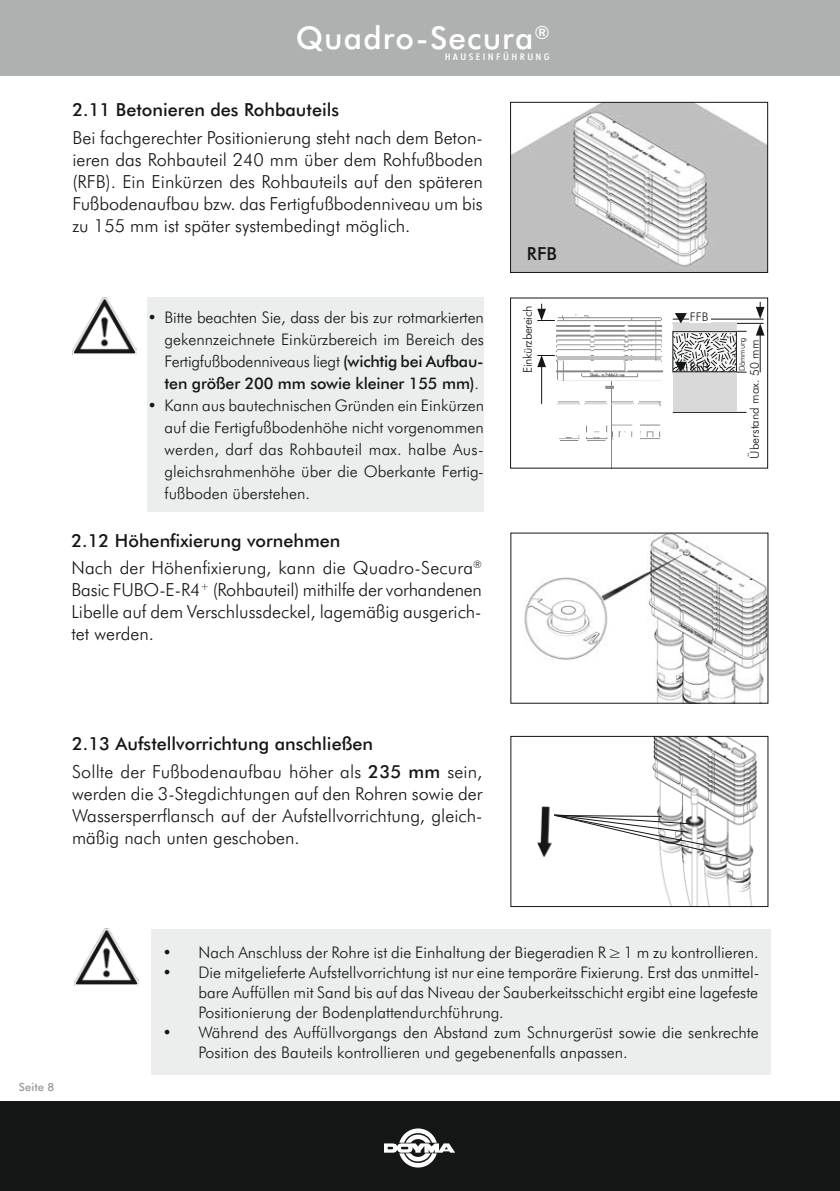
<style>
.page{position:relative;width:840px;height:1191px;background:#fff}
.page>*{position:absolute;margin:0;border:0;box-sizing:border-box;transform-origin:0 0}
.t1{font:500 31.4px "Futura BT";letter-spacing:.035em;color:#fff}
.t2{font:300 18px/22px "Futura BT";color:#151616;text-align:justify}
.t3{font:500 18px/27.6px "Futura BT";color:#151616}
.t4{font:300 16px/22px "Futura BT";color:#151616;text-align:justify}
.t5{font:300 12px "Futura BT";color:#151616}
.t6{font:300 12px "Futura BT";letter-spacing:-.03em;color:#151616}
.t7{font:500 11.2px "Futura BT";color:#999}
.t8{font:500 condensed 9.2px "Futura BT";letter-spacing:.2em;color:#fff;scale:1.3 1}
.t9{font:300 8px "Futura BT";letter-spacing:-.03em;color:#151616}
.s1{font-weight:500}
.s2{font-weight:300}
</style>
<div class="page">
<img style="left:524px;top:535px;width:241px;height:166px">
<div style="left:0;top:0;width:839px;height:76px;background:#afb0b0"></div>
<div style="left:0;top:1101px;width:839px;height:90px;background:#151616"></div>
<svg style="left:384px;top:1128px;width:70px;height:39px"></svg>
<img style="left:512px;top:104px;width:253px;height:167px">
<div style="left:510px;top:102px;width:257px;height:171px;border:1px solid #151616"></div>
<img style="left:537px;top:738px;width:221px;height:166px">
<div style="left:510px;top:736px;width:257px;height:170px;border:1px solid #151616"></div>
<div style="left:151px;top:929px;width:618px;height:145px;background:#eceded"></div>
<div style="left:147px;top:298px;width:336px;height:214px;background:#eceded"></div>
<img style="left:72px;top:298px;width:65px;height:56px">
<img style="left:74px;top:929px;width:65px;height:56px">
<svg style="left:553px;top:814px;width:184px;height:45px"></svg>
<img style="left:537px;top:303px;width:203px;height:163px">
<hr style="left:672px;top:323px;width:91px;height:1px;background:#151616">
<hr style="left:672px;top:331px;width:74px;height:1px;background:#151616">
<hr style="left:672px;top:372px;width:74px;height:1px;background:#151616">
<hr style="left:672px;top:412px;width:74px;height:1px;background:#151616">
<hr style="left:672px;top:319px;width:91px;height:1px;background:#151616">
<hr style="left:759px;top:332px;width:1px;height:40px;background:#151616">
<svg style="left:755px;top:302px;width:9px;height:33px"></svg>
<div style="left:689px;top:311px;width:21px;height:20px;background:#fff"></div>
<hr style="left:557px;top:356px;width:104px;height:3px;background:#818281">
<div style="left:672px;top:372px;width:64px;height:40px;background:#d9d9da"></div>
<div style="left:672px;top:324px;width:64px;height:7px;background:#d9d9da"></div>
<div style="left:672px;top:331px;width:64px;height:41px;border:1px solid #151616"></div>
<svg style="left:537px;top:304px;width:17px;height:17px"></svg>
<hr style="left:541px;top:364px;width:1px;height:40px;background:#151616">
<svg style="left:537px;top:355px;width:17px;height:12px"></svg>
<svg style="left:674px;top:313px;width:12px;height:10px"></svg>
<svg style="left:673px;top:333px;width:63px;height:39px"></svg>
<h1 class="t1" style="left:296px;top:16px;width:255px">Quadro-Secura<sup>®</sup></h1>
<p class="t8" style="left:444px;top:51px;width:82px">HAUSEINFÜHRUNG</p>
<p class="t3" style="left:72px;top:95px;width:268px">2.11 Betonieren des Rohbauteils</p>
<p class="t2" style="left:72px;top:126px;width:411px">Bei fachgerechter Positionierung steht nach dem Beton&shy;ieren das Rohbauteil 240 mm über dem Rohfußboden (RFB). Ein Einkürzen des Rohbauteils auf den späteren Fußbodenaufbau bzw. das Fertigfußbodenniveau um bis zu 155 mm ist später systembedingt möglich.</p>
<p class="t4" style="left:164px;top:306px;width:320px;text-indent:-17px">• Bitte beachten Sie, dass der bis zur rotmarkierten gekennzeichnete Einkürzbereich im Bereich des Fertigfußbodenniveaus liegt <span class="s1">(wichtig bei Aufbau&shy;ten größer 200 mm sowie kleiner 155 mm)</span>.</p>
<p class="t4" style="left:164px;top:394px;width:321px;text-indent:-17px">• Kann aus bautechnischen Gründen ein Einkürzen auf die Fertigfußbodenhöhe nicht vorgenommen werden, darf das Rohbauteil max. halbe Aus&shy;gleichsrahmenhöhe über die Oberkante Fertig&shy;fußboden überstehen.</p>
<p class="t2" style="left:71px;top:526px;width:411px;line-height:27.6px"><span class="s1">2.12 Höhenfixierung vornehmen<br></span>Nach der Höhenfixierung, kann die Quadro-Secura<sup>®</sup></p>
<p class="t2" style="left:71px;top:578px;width:412px">Basic FUBO-E-R4<sup>+</sup> (Rohbauteil) mithilfe der vorhandenen Libelle auf dem Verschlussdeckel, lagemäßig ausgerich&shy;tet werden.</p>
<p class="t3" style="left:72px;top:729px;width:411px">2.13 Aufstellvorrichtung anschließen<br><span class="s2">Sollte der Fußbodenaufbau höher als</span> 235 mm <span class="s2">sein,</span></p>
<p class="t2" style="left:72px;top:781px;width:411px">werden die 3-Stegdichtungen auf den Rohren sowie der Wassersperrflansch auf der Aufstellvorrichtung, gleich&shy;mäßig nach unten geschoben.</p>
<p class="t3" style="left:526px;top:238px;width:31px">RFB</p>
<p class="t6" style="left:519px;top:373px;width:69px;rotate:-90deg">Einkürzbereich</p>
<p class="t5" style="left:689px;top:308px;width:20px">FFB</p>
<p class="t5" style="left:689px;top:358px;width:20px">RFB</p>
<p class="t9" style="left:736px;top:371px;width:35px;rotate:-90deg">Dämmung</p>
<p class="t5" style="left:746px;top:458px;width:120px;rotate:-90deg">Überstand max. 50 mm</p>
<p class="t7" style="left:19px;top:1079px;width:37px">Seite 8</p>
<p class="t4" style="left:162px;top:940px;width:597px">• Nach Anschluss der Rohre ist die Einhaltung der Biegeradien R≥1 m zu kontrollieren.</p>
<p class="t4" style="left:198px;top:961px;width:562px;line-height:20px;text-indent:-36px">• Die mitgelieferte Aufstellvorrichtung ist nur eine temporäre Fixierung. Erst das unmittel&shy;bare Auffüllen mit Sand bis auf das Niveau der Sauberkeitsschicht ergibt eine lagefeste Positionierung der Bodenplattendurchführung.</p>
<p class="t4" style="left:198px;top:1021px;width:561px;line-height:20px;text-indent:-36px">• Während des Auffüllvorgangs den Abstand zum Schnurgerüst sowie die senkrechte<br>Position des Bauteils kontrollieren und gegebenenfalls anpassen.</p>
</div>
